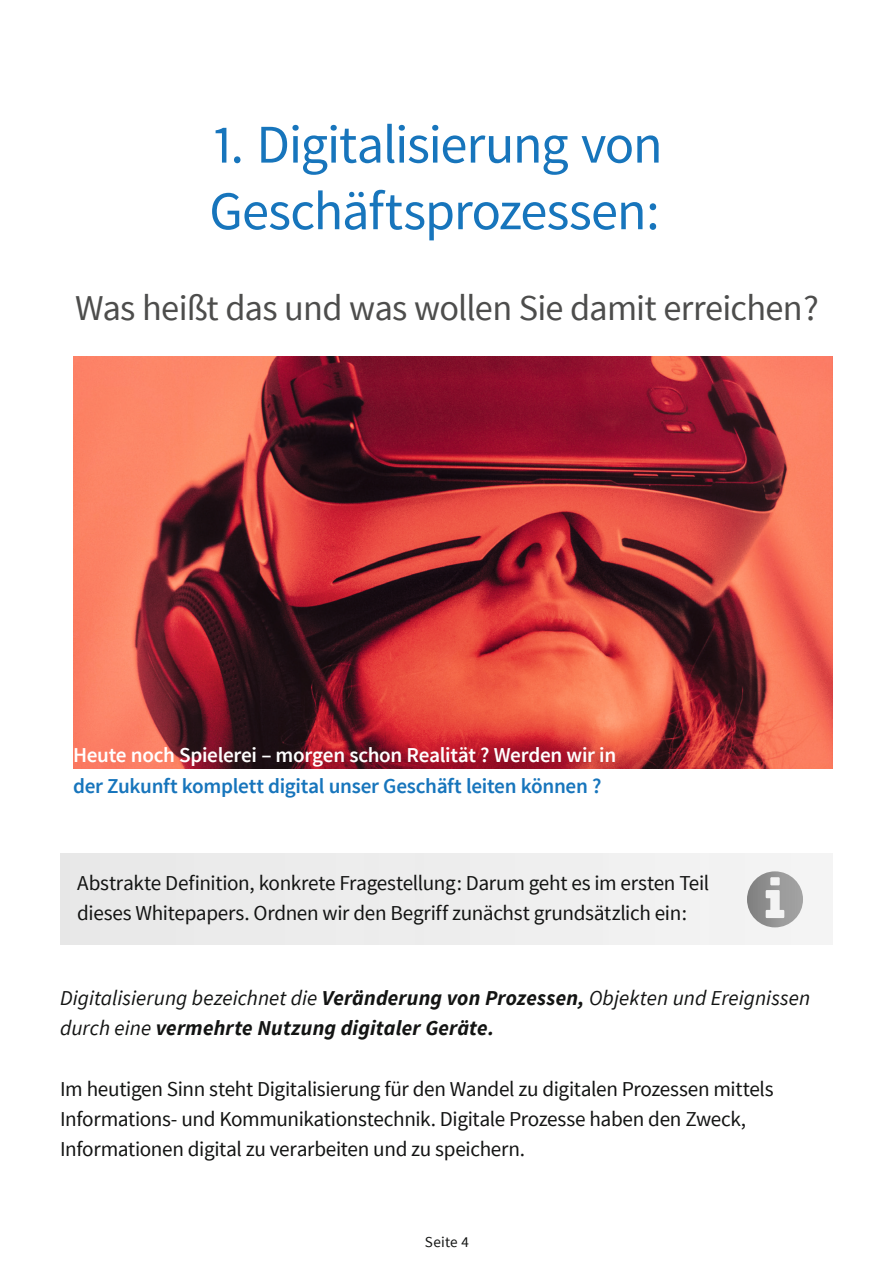
<style>
.page{position:relative;width:893px;height:1263px;background:#fff}
.page>*{position:absolute;margin:0;border:0;box-sizing:border-box;transform-origin:0 0}
.t1{font:54.45px/66.6px "Source Sans Pro";letter-spacing:-.025em;color:#1775bc}
.t2{font:36.3px "Source Sans Pro";letter-spacing:-.02em;color:#4d4d4c}
.t3{font:21.15px/30.3px "Source Sans Pro";letter-spacing:-.02em;color:#131413}
.t4{font:italic 21.15px/30.3px "Source Sans Pro";color:#131413}
.t5{font:600 21.15px "Source Sans Pro";letter-spacing:-.015em;color:#1775bc}
.t6{font:600 21.15px "Source Sans Pro";letter-spacing:-.015em;color:#fff}
.t7{font:15.15px "Source Sans Pro";letter-spacing:.015em;color:#131413}
.s1{font-weight:700}
</style>
<div class="page">
<div style="left:60px;top:853px;width:773px;height:91px;background:#ededed"></div>
<svg style="left:747px;top:871px;width:56px;height:56px"></svg>
<img style="left:73px;top:356px;width:760px;height:412px">
<h1 class="t1" style="left:209px;top:112px;width:455px">1. Digitalisierung von<br>Geschäftsprozessen:</h1>
<h2 class="t2" style="left:75px;top:286px;width:745px">Was heißt das und was wollen Sie damit erreichen ?</h2>
<p class="t6" style="left:73px;top:742px;width:545px">Heute noch Spielerei – morgen schon Realität ? Werden wir in</p>
<p class="t5" style="left:73px;top:772px;width:530px">der Zukunft komplett digital unser Geschäft leiten können ?</p>
<p class="t3" style="left:77px;top:868px;width:633px">Abstrakte Definition, konkrete Fragestellung : Darum geht es im ersten Teil dieses Whitepapers. Ordnen wir den Begriff zunächst grundsätzlich ein :</p>
<p class="t4" style="left:60px;top:982px;width:752px">Digitalisierung bezeichnet die <span class="s1">Veränderung von Prozessen,</span> Objekten und Ereignissen durch eine <span class="s1">vermehrte Nutzung digitaler Geräte.</span></p>
<p class="t3" style="left:60px;top:1074px;width:715px">Im heutigen Sinn steht Digitalisierung für den Wandel zu digitalen Prozessen mittels<br>Informations- und Kommunikationstechnik. Digitale Prozesse haben den Zweck,<br>Informationen digital zu verarbeiten und zu speichern.</p>
<p class="t7" style="left:425px;top:1232px;width:45px">Seite 4</p>
</div>
